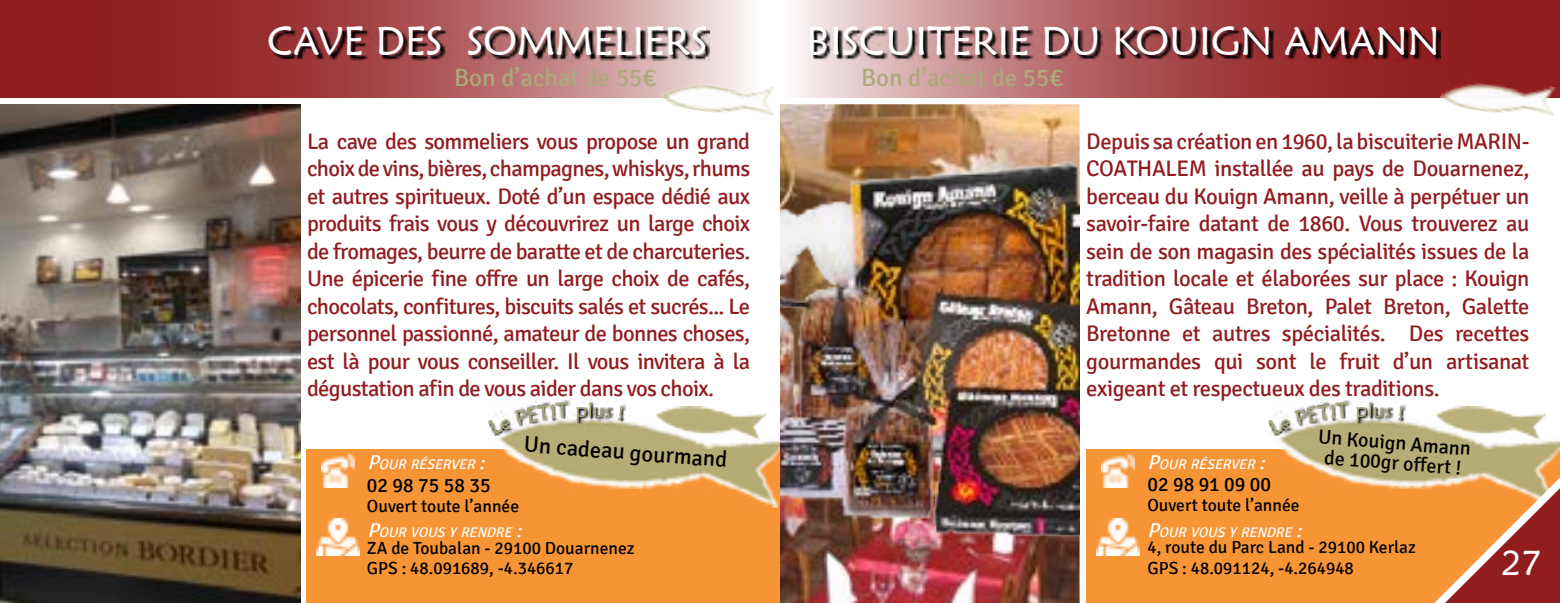
<style>
.page{position:relative;width:1560px;height:603px;background:#fff}
.page>*{position:absolute;margin:0;border:0;box-sizing:border-box;transform-origin:0 0}
.t1{font:40px "Maiandra GD";color:#fff}
.t2{font:35px "Maiandra GD";color:#fff}
.t3{font:25px "Signika";color:#ada97a}
.t4{font:22.5px/27.5px "Signika";letter-spacing:-.03em;color:#911d1f;text-align:justify}
.t5{font:22.5px "Signika";color:#000}
.t6{font:20px/20px "Signika";color:#000;text-align:center}
.t7{font:17.5px/20px "Signika";color:#000}
.t8{font:italic 14px "Signika";color:#fff}
.s1{font-size:20px}
</style>
<div class="page">
<svg style="left:796px;top:0;width:763px;height:97px;background:#b05d5e"></svg>
<img style="left:1438px;top:69px;width:119px;height:47px">
<div style="left:1086px;top:449px;width:473px;height:153px;background:#f79435"></div>
<img style="left:1096px;top:518px;width:42px;height:37px">
<img style="left:1101px;top:454px;width:33px;height:32px">
<img style="left:1274px;top:435px;width:83px;height:49px">
<svg style="left:1274px;top:400px;width:83px;height:35px"></svg>
<svg style="left:1357px;top:401px;width:202px;height:201px"></svg>
<img style="left:780px;top:557px;width:299px;height:45px">
<svg style="left:0;top:0;width:747px;height:97px;background:#a95052"></svg>
<img style="left:659px;top:69px;width:115px;height:47px">
<div style="left:306px;top:449px;width:474px;height:153px;background:#f79435"></div>
<img style="left:316px;top:518px;width:43px;height:37px">
<img style="left:321px;top:454px;width:33px;height:32px">
<img style="left:660px;top:406px;width:66px;height:6px">
<img style="left:494px;top:412px;width:286px;height:95px">
<svg style="left:488px;top:400px;width:137px;height:35px"></svg>
<img style="left:0;top:104px;width:300px;height:498px">
<svg style="left:272px;top:31px;width:438px;height:30px;background:#814e4f"></svg>
<svg style="left:812px;top:28px;width:628px;height:33px;background:#814849"></svg>
<img style="left:780px;top:104px;width:299px;height:453px">
<svg style="left:1268px;top:402px;width:80px;height:32px"></svg>
<svg style="left:1356px;top:402px;width:34px;height:19px"></svg>
<svg style="left:1398px;top:405px;width:5px;height:15px"></svg>
<svg style="left:489px;top:402px;width:80px;height:32px"></svg>
<svg style="left:576px;top:402px;width:35px;height:19px"></svg>
<svg style="left:618px;top:405px;width:5px;height:15px"></svg>
<h1 class="t1" style="left:267px;top:17px;width:242px">CAVE DES SOMMELIERS</h1>
<h1 class="t1" style="left:806px;top:17px;width:129px">BISCUITERIE</h1>
<h1 class="t1" style="left:1041px;top:17px;width:302px">DU KOUIGN AMANN</h1>
<p class="t3" style="left:454px;top:63px;width:204px">Bon d’achat de 55€</p>
<p class="t3" style="left:861px;top:63px;width:204px">Bon d’achat de 55€</p>
<p class="t4" style="left:307px;top:127px;width:444px">La cave des sommeliers vous propose un grand choix de vins, bières, champagnes, whiskys, rhums et autres spiritueux. Doté d’un espace dédié aux produits frais vous y découvrirez un large choix de fromages, beurre de baratte et de charcuteries.<br>Une épicerie fine offre un large choix de cafés, chocolats, confitures, biscuits salés et sucrés... Le personnel passionné, amateur de bonnes choses, est là pour vous conseiller. Il vous invitera à la dégustation afin de vous aider dans vos choix.</p>
<p class="t4" style="left:1086px;top:127px;width:444px">Depuis sa création en 1960, la biscuiterie MARIN-COATHALEM installée au pays de Douarnenez, berceau du Kouign Amann, veille à perpétuer un savoir-faire datant de 1860. Vous trouverez au sein de son magasin des spécialités issues de la tradition locale et élaborées sur place : Kouign Amann, Gâteau Breton, Palet Breton, Galette Bretonne et autres spécialités. Des recettes gourmandes qui sont le fruit d’un artisanat exigeant et respectueux des traditions.</p>
<p class="t8" style="left:367px;top:456px;width:124px"><span class="s1">P</span>OUR RÉSERVER <span class="s1">:</span></p>
<p class="t5" style="left:525px;top:431px;width:205px;rotate:4deg">Un cadeau gourmand</p>
<p class="t8" style="left:1147px;top:456px;width:124px"><span class="s1">P</span>OUR RÉSERVER <span class="s1">:</span></p>
<p class="t6" style="left:1318px;top:426px;width:154px;rotate:5deg">Un Kouign Amann de 100gr offert !</p>
<p class="t6" style="left:367px;top:475px;width:125px">02 98 75 58 35</p>
<p class="t7" style="left:367px;top:495px;width:154px">Ouvert toute l’année</p>
<p class="t6" style="left:1147px;top:474px;width:125px">02 98 91 09 00</p>
<p class="t7" style="left:1147px;top:495px;width:154px">Ouvert toute l’année</p>
<p class="t8" style="left:367px;top:524px;width:161px"><span class="s1">P</span>OUR VOUS Y RENDRE <span class="s1">:</span></p>
<p class="t8" style="left:1147px;top:524px;width:161px"><span class="s1">P</span>OUR VOUS Y RENDRE <span class="s1">:</span></p>
<p class="t7" style="left:367px;top:538px;width:269px">ZA de Toubalan - 29100 Douarnenez<br>GPS : 48.091689, -4.346617</p>
<p class="t7" style="left:1147px;top:537px;width:270px">4, route du Parc Land - 29100 Kerlaz<br>GPS : 48.091124, -4.264948</p>
<h2 class="t2" style="left:1501px;top:540px;width:41px">27</h2>
</div>
